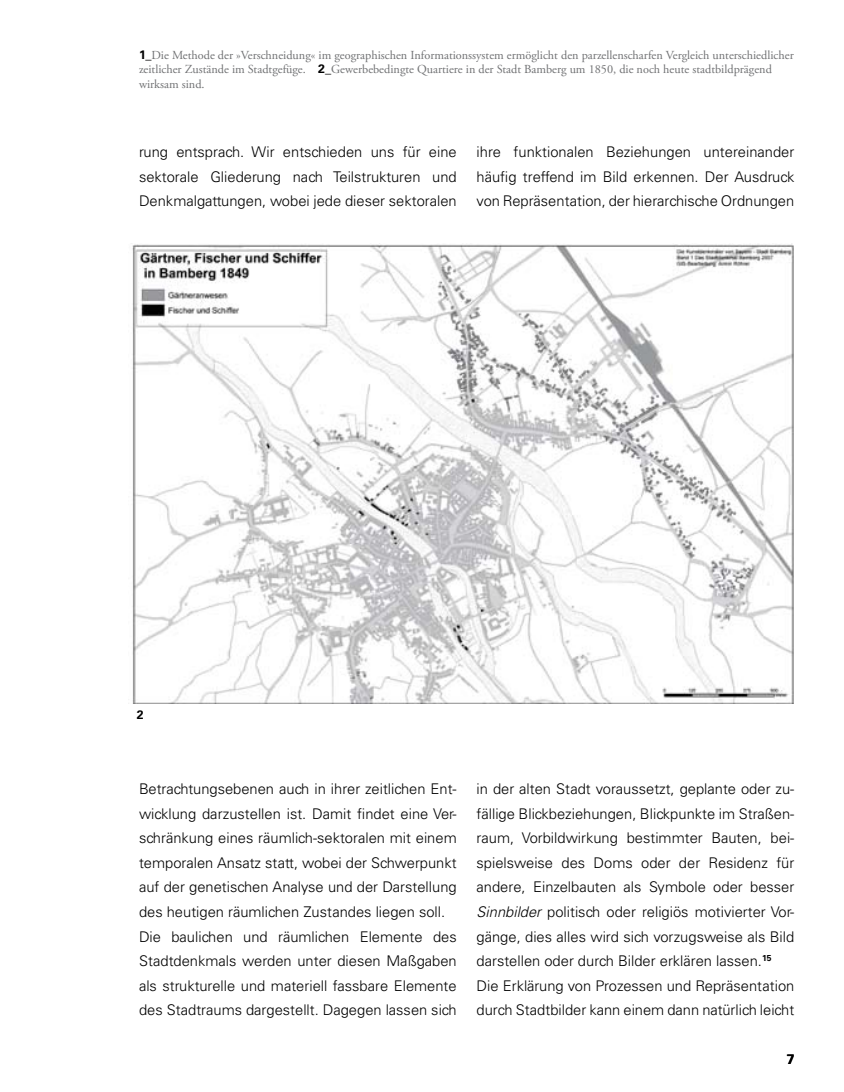
<style>
.page{position:relative;width:844px;height:1092px;background:#fff}
.page>*{position:absolute;margin:0;border:0;box-sizing:border-box;transform-origin:0 0}
.t1{font:300 14.7px/24.5px "Univers LT Std";color:#000;text-align:justify}
.t2{font:12.25px/14.7px "Adobe Garamond Pro";color:#707173}
.t3{font:700 12.25px "Univers LT Std";color:#000}
.s1{font-family:"Univers LT Std";font-weight:700;color:#000}
.s2{font-family:"Univers LT Std";font-weight:300;color:#000}
.s3{font-style:italic}
</style>
<div class="page">
<img style="left:128px;top:243px;width:666px;height:461px">
<p class="t2" style="left:139px;top:48px;width:656px"><span class="s1">1</span> <span class="s2">_</span>Die Methode der »Verschneidung« im geographischen Informationssystem ermöglicht den parzellenscharfen Vergleich unterschiedlicher zeitlicher Zustände im Stadtgefüge. <span class="s1">2</span><span class="s2">_</span>Gewerbebedingte Quartiere in der Stadt Bamberg um 1850, die noch heute stadtbildprägend wirksam sind.</p>
<p class="t1" style="left:139px;top:139px;width:319px">rung entsprach. Wir entschieden uns für eine sektorale Gliederung nach Teilstrukturen und Denkmalgattungen, wobei jede dieser sektoralen</p>
<p class="t1" style="left:476px;top:139px;width:319px">ihre funktionalen Beziehungen untereinander häufig treffend im Bild erkennen. Der Ausdruck von Repräsentation, der hierarchische Ordnungen</p>
<p class="t3" style="left:137px;top:707px;width:8px">2</p>
<p class="t1" style="left:139px;top:776px;width:319px;text-align:left">Betrachtungsebenen auch in ihrer zeitlichen Ent&shy;wicklung darzustellen ist. Damit findet eine Ver&shy;schränkung eines räumlich-sektoralen mit einem temporalen Ansatz statt, wobei der Schwerpunkt auf der genetischen Analyse und der Darstellung des heutigen räumlichen Zustandes liegen soll.<br>Die baulichen und räumlichen Elemente des Stadtdenkmals werden unter diesen Maßgaben als strukturelle und materiell fassbare Elemente des Stadtraums dargestellt. Dagegen lassen sich</p>
<p class="t1" style="left:476px;top:776px;width:319px;text-align:left">in der alten Stadt voraussetzt, geplante oder zu&shy;fällige Blickbeziehungen, Blickpunkte im Straßen&shy;raum, Vorbildwirkung bestimmter Bauten, bei&shy;spielsweise des Doms oder der Residenz für andere, Einzelbauten als Symbole oder besser <span class="s3">Sinnbilder</span> politisch oder religiös motivierter Vor&shy;gänge, dies alles wird sich vorzugsweise als Bild darstellen oder durch Bilder erklären lassen.<sup>1</sup> <sup>5<br></sup>Die Erklärung von Prozessen und Repräsentation durch Stadtbilder kann einem dann natürlich leicht</p>
</div>
